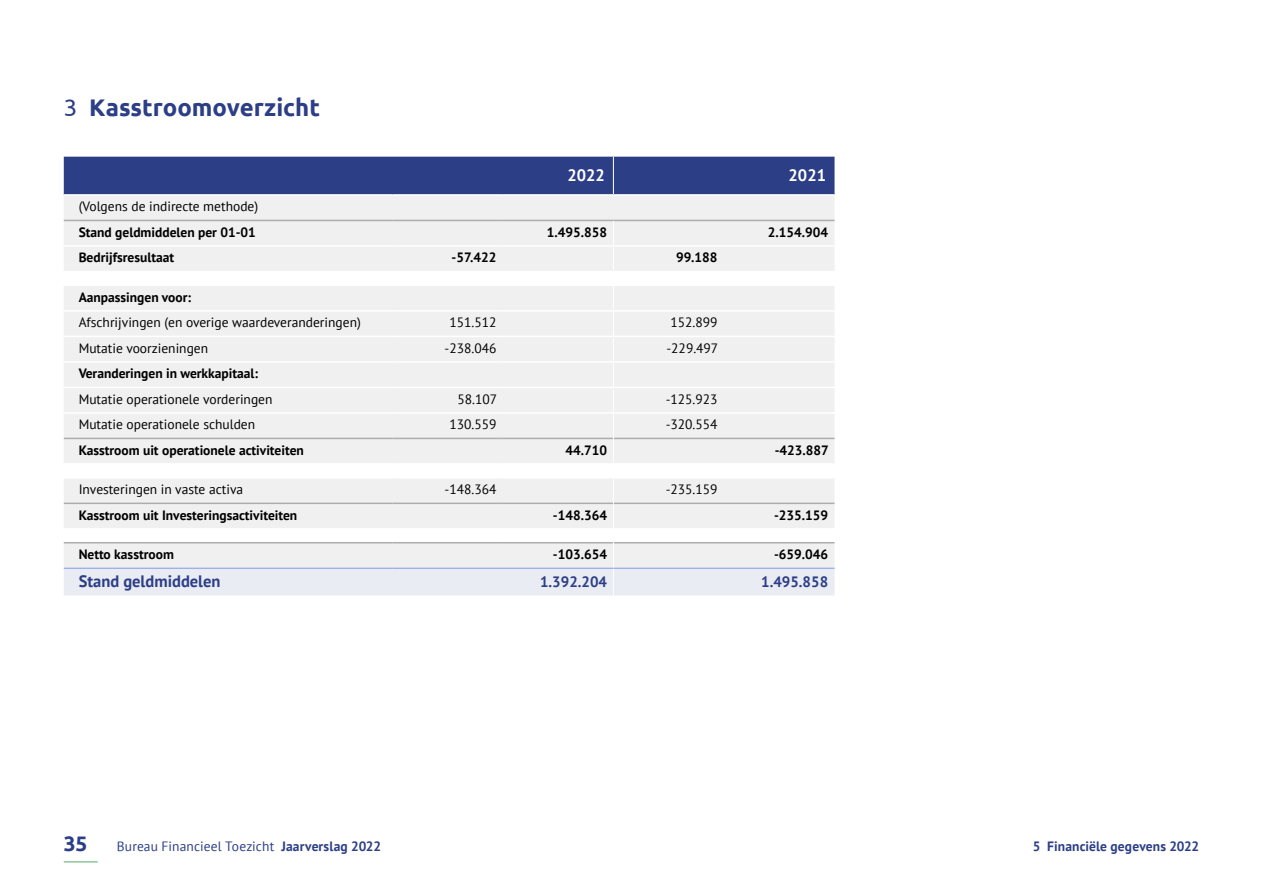
<style>
.page{position:relative;width:1263px;height:893px;background:#fff}
.page>*{position:absolute;margin:0;border:0;box-sizing:border-box;transform-origin:0 0}
.t1{font:700 24px "Ubuntu";color:#2c3e86}
.t2{font:700 21px "Ubuntu";color:#2c3e86}
.Tabel_totaal_tekst{font:700 16.5px "PT Sans";color:#2c3e86}
.Tabel_header{font:700 16.5px "PT Sans";color:#fff}
.Tabel_totaal_cijfers{font:700 15px "PT Sans";color:#2c3e86}
.Tabel_brood{font:13.5px "PT Sans";color:#000}
.Tabel_brood-2{font:700 13.5px "PT Sans";color:#000}
.Tabel_brood_cijfers{font:700 13.5px "PT Sans";color:#000}
.Tabel_brood_cijfers-2{font:13.5px "PT Sans";color:#000}
.t3{font:13.5px "PT Sans";letter-spacing:.005em;color:#2c3e86}
.t4{font:700 13.5px "PT Sans";letter-spacing:.01em;color:#2c3e86}
.s1{font-weight:400}
.s2{font-weight:700}
</style>
<div class="page">
<hr style="left:64px;top:861px;width:34px;height:2px;background:#8cc89b">
<div style="left:64px;top:157px;width:770px;height:37px;background:#2c3e86"></div>
<div style="left:64px;top:196px;width:770px;height:24px;background:#f0f0f0"></div>
<hr style="left:64px;top:220px;width:328px;height:1px;background:#adadad">
<hr style="left:392px;top:220px;width:111px;height:1px;background:#adadad">
<hr style="left:503px;top:220px;width:110px;height:1px;background:#adadad">
<hr style="left:613px;top:220px;width:111px;height:1px;background:#adadad">
<hr style="left:724px;top:220px;width:110px;height:1px;background:#adadad">
<svg style="left:64px;top:221px;width:770px;height:374px"></svg>
<hr style="left:613px;top:157px;width:1px;height:37px;background:#fff">
<h2 class="t1" style="left:64px;top:93px;width:258px"><span class="s1">3</span> Kasstroomoverzicht</h2>
<p class="Tabel_header" style="left:567px;top:164px;width:39px">2022</p>
<p class="Tabel_header" style="left:789px;top:164px;width:39px">2021</p>
<p class="Tabel_brood" style="left:79px;top:198px;width:181px">(Volgens de indirecte methode)</p>
<p class="Tabel_brood-2" style="left:79px;top:223px;width:179px">Stand geldmiddelen per 01-01</p>
<p class="Tabel_brood_cijfers" style="left:547px;top:223px;width:62px">1.495.858</p>
<p class="Tabel_brood_cijfers" style="left:768px;top:223px;width:62px">2.154.904</p>
<p class="Tabel_brood-2" style="left:79px;top:249px;width:97px">Bedrijfsresultaat</p>
<p class="Tabel_brood_cijfers" style="left:452px;top:249px;width:46px">-57.422</p>
<p class="Tabel_brood_cijfers" style="left:676px;top:249px;width:43px">99.188</p>
<p class="Tabel_brood-2" style="left:79px;top:288px;width:114px">Aanpassingen voor:</p>
<p class="Tabel_brood" style="left:79px;top:314px;width:284px">Afschrijvingen (en overige waardeveranderingen)</p>
<p class="Tabel_brood_cijfers-2" style="left:449px;top:314px;width:49px">151.512</p>
<p class="Tabel_brood_cijfers-2" style="left:670px;top:314px;width:49px">152.899</p>
<p class="Tabel_brood" style="left:79px;top:339px;width:131px">Mutatie voorzieningen</p>
<p class="Tabel_brood_cijfers-2" style="left:445px;top:339px;width:53px">-238.046</p>
<p class="Tabel_brood_cijfers-2" style="left:666px;top:339px;width:53px">-229.497</p>
<p class="Tabel_brood-2" style="left:79px;top:365px;width:181px">Veranderingen in werkkapitaal:</p>
<p class="Tabel_brood" style="left:79px;top:390px;width:195px">Mutatie operationele vorderingen</p>
<p class="Tabel_brood_cijfers-2" style="left:457px;top:390px;width:41px">58.107</p>
<p class="Tabel_brood_cijfers-2" style="left:666px;top:390px;width:53px">-125.923</p>
<p class="Tabel_brood" style="left:79px;top:416px;width:178px">Mutatie operationele schulden</p>
<p class="Tabel_brood_cijfers-2" style="left:449px;top:416px;width:49px">130.559</p>
<p class="Tabel_brood_cijfers-2" style="left:666px;top:416px;width:53px">-320.554</p>
<p class="Tabel_brood-2" style="left:79px;top:441px;width:227px">Kasstroom uit operationele activiteiten</p>
<p class="Tabel_brood_cijfers" style="left:565px;top:441px;width:43px">44.710</p>
<p class="Tabel_brood_cijfers" style="left:775px;top:441px;width:56px">-423.887</p>
<p class="Tabel_brood" style="left:79px;top:481px;width:166px">Investeringen in vaste activa</p>
<p class="Tabel_brood_cijfers-2" style="left:445px;top:481px;width:53px">-148.364</p>
<p class="Tabel_brood_cijfers-2" style="left:666px;top:481px;width:53px">-235.159</p>
<p class="Tabel_brood-2" style="left:79px;top:506px;width:220px">Kasstroom uit Investeringsactiviteiten</p>
<p class="Tabel_brood_cijfers" style="left:553px;top:506px;width:56px">-148.364</p>
<p class="Tabel_brood_cijfers" style="left:774px;top:506px;width:56px">-235.159</p>
<p class="Tabel_brood-2" style="left:79px;top:546px;width:97px">Netto kasstroom</p>
<p class="Tabel_brood_cijfers" style="left:553px;top:546px;width:56px">-103.654</p>
<p class="Tabel_brood_cijfers" style="left:774px;top:546px;width:56px">-659.046</p>
<p class="Tabel_totaal_tekst" style="left:79px;top:570px;width:143px">Stand geldmiddelen</p>
<p class="Tabel_totaal_cijfers" style="left:540px;top:572px;width:68px">1.392.204</p>
<p class="Tabel_totaal_cijfers" style="left:761px;top:572px;width:68px">1.495.858</p>
<h2 class="t2" style="left:64px;top:831px;width:25px">35</h2>
<p class="t3" style="left:117px;top:838px;width:266px">Bureau Financieel Toezicht <span class="s2">Jaarverslag 2022</span></p>
<p class="t4" style="left:1033px;top:837px;width:168px">5 Financiële gegevens 2022</p>
</div>
